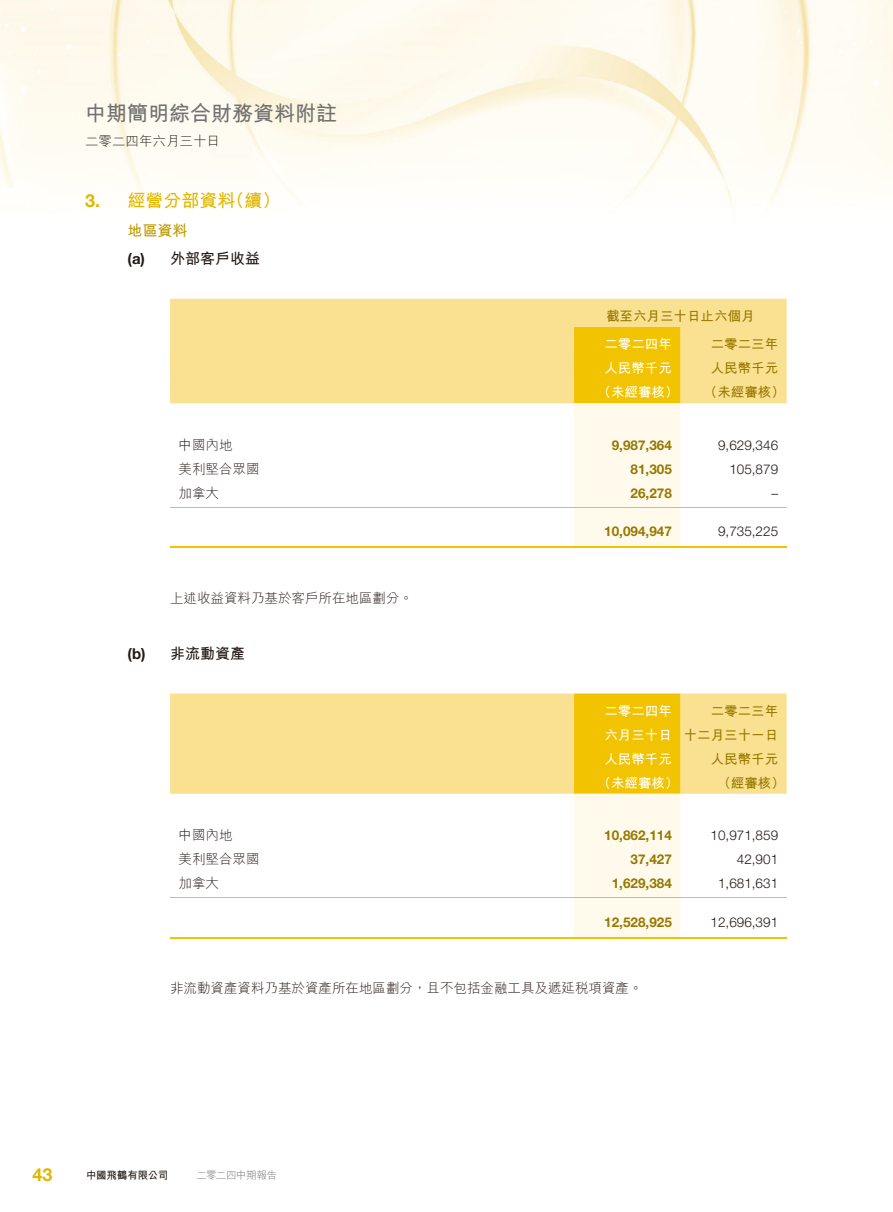
<style>
.page{position:relative;width:893px;height:1212px;background:#fff}
.page>*{position:absolute;margin:0;border:0;box-sizing:border-box;transform-origin:0 0}
.t1{font:21px "M Hei HK Bold E Ten B5 H";color:#717171}
.t2{font:18px "M Hei HK Bold E Ten B5 H";color:#e2b700}
.t3{font:700 18px "Helvetica Neue LT Std";color:#e2b700}
.t4{font:15px/28.2px "M Hei HK Bold E Ten B5 H";color:#231916}
.t5{font:13.5px "M Hei HK Light E Ten B5 H";color:#231916}
.t6{font:700 13.5px "Helvetica Neue LT Std";color:#967900}
.t7{font:300 13.5px "Helvetica Neue LT Std";color:#231916}
.t8{font:13.5px/24px "M Hei HK Bold E Ten B5 H";color:#967900;text-align:right}
.t9{font:13.5px/24px "M Hei HK Bold E Ten B5 H";color:#fff}
.t10{font:10.5px "M Hei HK Bold E Ten B5 H";letter-spacing:-.015em;color:#231916}
.t11{font:10.5px "M Hei HK Light E Ten B5 H";letter-spacing:-.04em;color:#717171}
.s1{font-family:"Helvetica Neue LT Std";font-weight:700}
.s2{color:#bf9a00}
</style>
<div class="page">
<img style="left:0;top:0;width:893px;height:212px">
<div style="left:170px;top:299px;width:617px;height:104px;background:#fae191"></div>
<div style="left:170px;top:351px;width:404px;height:24px;background:#fae191"></div>
<svg style="left:574px;top:327px;width:106px;height:219px;background:#fae699"></svg>
<hr style="left:170px;top:507px;width:617px;height:1px;background:#f2c300">
<hr style="left:170px;top:546px;width:617px;height:2px;background:#f2c300">
<div style="left:170px;top:693px;width:617px;height:101px;background:#fae191"></div>
<svg style="left:574px;top:693px;width:106px;height:244px;background:#f9e38a"></svg>
<hr style="left:170px;top:897px;width:617px;height:1px;background:#f2c300">
<hr style="left:170px;top:937px;width:617px;height:1px;background:#f2c300">
<h1 class="t1" style="left:85px;top:105px;width:253px">中期簡明綜合財務資料附註</h1>
<p class="t5" style="left:85px;top:136px;width:136px">二零二四年六月三十日</p>
<h2 class="t2" style="left:85px;top:194px;width:197px"><span class="s1">3.</span> 經營分部資料（續）</h2>
<p class="t4" style="left:128px;top:218px;width:134px"><span class="s2">地區資料<br></span><span class="s1">(a)</span> 外部客戶收益</p>
<p class="t8" style="left:606px;top:306px;width:150px">截至六月三十日止六個月</p>
<p class="t9" style="left:604px;top:334px;width:69px">二零二四年</p>
<p class="t8" style="left:711px;top:334px;width:69px">二零二三年</p>
<p class="t9" style="left:604px;top:358px;width:69px">人民幣千元</p>
<p class="t8" style="left:711px;top:358px;width:69px">人民幣千元</p>
<p class="t9" style="left:598px;top:382px;width:82px">（未經審核）</p>
<p class="t8" style="left:704px;top:382px;width:82px">（未經審核）</p>
<p class="t5" style="left:179px;top:439px;width:55px">中國內地</p>
<p class="t6" style="left:612px;top:440px;width:62px">9,987,364</p>
<p class="t7" style="left:718px;top:440px;width:62px">9,629,346</p>
<p class="t5" style="left:179px;top:463px;width:82px">美利堅合眾國</p>
<p class="t6" style="left:631px;top:464px;width:43px">81,305</p>
<p class="t7" style="left:729px;top:464px;width:50px">105,879</p>
<p class="t5" style="left:179px;top:487px;width:42px">加拿大</p>
<p class="t6" style="left:631px;top:488px;width:43px">26,278</p>
<p class="t7" style="left:771px;top:488px;width:8px">–</p>
<p class="t6" style="left:604px;top:527px;width:69px">10,094,947</p>
<p class="t7" style="left:718px;top:527px;width:62px">9,735,225</p>
<p class="t5" style="left:170px;top:593px;width:244px">上述收益資料乃基於客戶所在地區劃分。</p>
<p class="t4" style="left:128px;top:641px;width:119px"><span class="s1">(b)</span> 非流動資產</p>
<p class="t9" style="left:604px;top:700px;width:69px">二零二四年六月三十日</p>
<p class="t8" style="left:684px;top:700px;width:96px">二零二三年<br>十二月三十一日</p>
<p class="t9" style="left:604px;top:748px;width:69px">人民幣千元</p>
<p class="t8" style="left:711px;top:748px;width:69px">人民幣千元</p>
<p class="t9" style="left:598px;top:772px;width:82px">（未經審核）</p>
<p class="t8" style="left:717px;top:772px;width:69px">（經審核）</p>
<p class="t5" style="left:179px;top:830px;width:55px">中國內地</p>
<p class="t6" style="left:604px;top:830px;width:69px">10,862,114</p>
<p class="t7" style="left:711px;top:830px;width:69px">10,971,859</p>
<p class="t5" style="left:179px;top:854px;width:82px">美利堅合眾國</p>
<p class="t6" style="left:631px;top:854px;width:43px">37,427</p>
<p class="t7" style="left:737px;top:854px;width:43px">42,901</p>
<p class="t5" style="left:179px;top:878px;width:42px">加拿大</p>
<p class="t6" style="left:612px;top:878px;width:62px">1,629,384</p>
<p class="t7" style="left:718px;top:878px;width:62px">1,681,631</p>
<p class="t6" style="left:604px;top:917px;width:69px">12,528,925</p>
<p class="t7" style="left:711px;top:917px;width:69px">12,696,391</p>
<p class="t5" style="left:170px;top:983px;width:474px">非流動資產資料乃基於資產所在地區劃分，且不包括金融工具及遞延稅項資產。</p>
<h2 class="t3" style="left:33px;top:1168px;width:22px">43</h2>
<p class="t10" style="left:86px;top:1171px;width:84px">中國飛鶴有限公司</p>
<p class="t11" style="left:196px;top:1171px;width:82px">二零二四中期報告</p>
</div>
